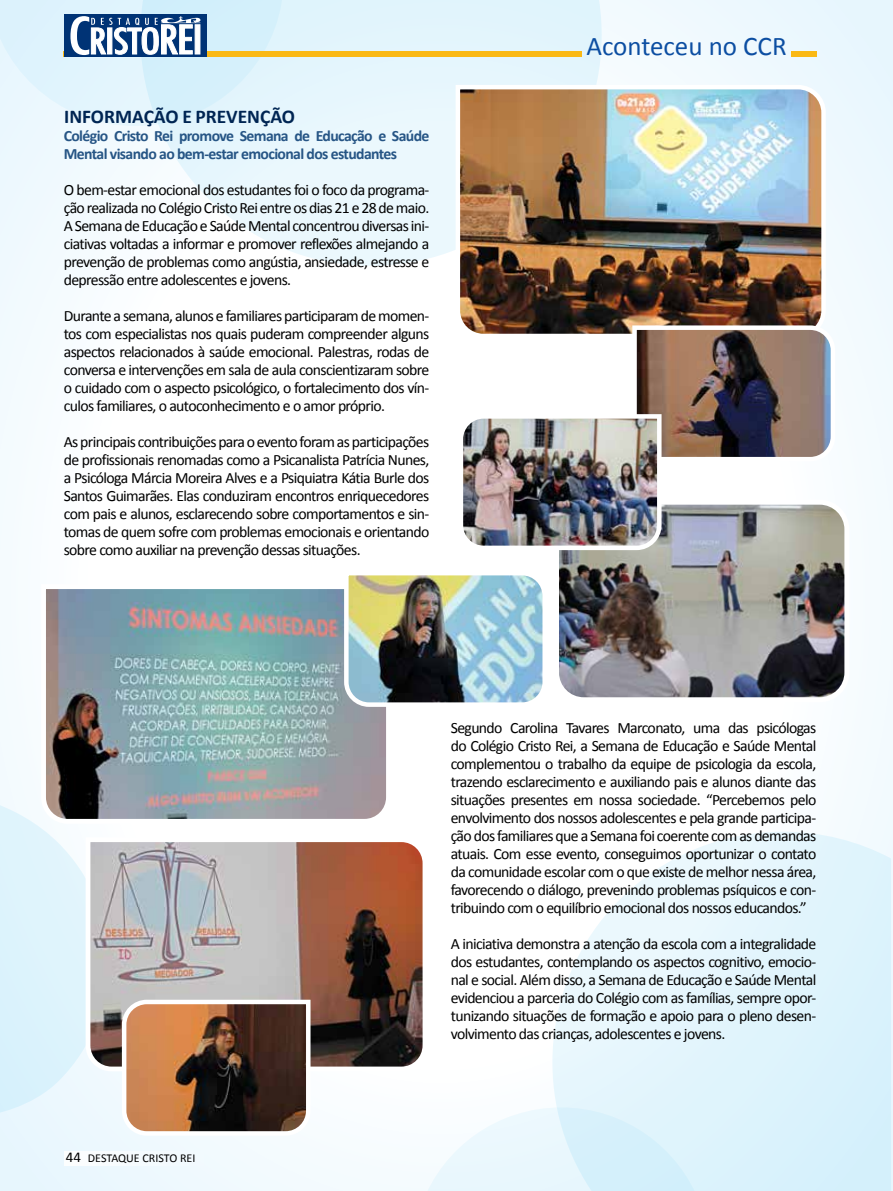
<style>
.page{position:relative;width:893px;height:1191px;background:#fff}
.page>*{position:absolute;margin:0;border:0;box-sizing:border-box;transform-origin:0 0}
.t1{font:27px "Calibri";color:#0c4ea2}
.t2{font:700 19.5px "Calibri";color:#002553}
.t3{font:15.75px/18px "Calibri";letter-spacing:-.04em;color:#000;text-align:justify}
.t4{font:700 15.75px/18px "Calibri";letter-spacing:-.04em;color:#265585}
.t5{font:12px "Calibri";color:#000}
.s1{font-size:15px}
</style>
<div class="page">
<div style="left:0;top:0;width:893px;height:1191px;background:linear-gradient(to bottom,#f2fafe,#fff)"></div>
<svg style="left:140px;top:0;width:462px;height:266px;fill:#eaf8fd"></svg>
<svg style="left:552px;top:831px;width:339px;height:360px;background:#e4f5fc"></svg>
<svg style="left:422px;top:1107px;width:278px;height:84px"></svg>
<img style="left:453px;top:83px;width:375px;height:257px">
<img style="left:551px;top:497px;width:301px;height:207px">
<img style="left:39px;top:582px;width:354px;height:244px">
<svg style="left:313px;top:835px;width:117px;height:238px;background:#805544"></svg>
<img style="left:456px;top:323px;width:381px;height:229px">
<img style="left:342px;top:568px;width:207px;height:141px">
<svg style="left:0;top:800px;width:313px;height:338px;background:#b8b4b1"></svg>
<div style="left:64px;top:1151px;width:164px;height:14px;background:#f5fbfe"></div>
<div style="left:64px;top:51px;width:518px;height:6px;background:#fab915"></div>
<div style="left:791px;top:51px;width:25px;height:6px;background:#fab915"></div>
<svg style="left:0;top:0;width:284px;height:126px;background:#c9dfeb"></svg>
<p class="t2" style="left:64px;top:104px;width:232px">INFORMAÇÃO E PREVENÇÃO</p>
<p class="t4" style="left:64px;top:126px;width:367px">Colégio Cristo Rei promove Semana de Educação e Saúde<br>Mental visando ao bem-estar emocional dos estudantes</p>
<p class="t3" style="left:64px;top:180px;width:367px">O bem-estar emocional dos estudantes foi o foco da programa&shy;ção realizada no Colégio Cristo Rei entre os dias 21 e 28 de maio.<br>A Semana de Educação e Saúde Mental concentrou diversas ini&shy;ciativas voltadas a informar e promover reflexões almejando a prevenção de problemas como angústia, ansiedade, estresse e depressão entre adolescentes e jovens.</p>
<p class="t3" style="left:64px;top:306px;width:367px">Durante a semana, alunos e familiares participaram de momen&shy;tos com especialistas nos quais puderam compreender alguns aspectos relacionados à saúde emocional. Palestras, rodas de conversa e intervenções em sala de aula conscientizaram sobre o cuidado com o aspecto psicológico, o fortalecimento dos vín&shy;culos familiares, o autoconhecimento e o amor próprio.</p>
<p class="t3" style="left:64px;top:432px;width:367px">As principais contribuições para o evento foram as participações de profissionais renomadas como a Psicanalista Patrícia Nunes, a Psicóloga Márcia Moreira Alves e a Psiquiatra Kátia Burle dos Santos Guimarães. Elas conduziram encontros enriquecedores com pais e alunos, esclarecendo sobre comportamentos e sin&shy;tomas de quem sofre com problemas emocionais e orientando sobre como auxiliar na prevenção dessas situações.</p>
<h1 class="t1" style="left:586px;top:29px;width:202px">Aconteceu no CCR</h1>
<p class="t5" style="left:66px;top:1150px;width:131px"><span class="s1">44</span> DESTAQUE CRISTO REI</p>
<p class="t3" style="left:451px;top:718px;width:367px">Segundo Carolina Tavares Marconato, uma das psicólogas do Colégio Cristo Rei, a Semana de Educação e Saúde Mental complementou o trabalho da equipe de psicologia da escola, trazendo esclarecimento e auxiliando pais e alunos diante das situações presentes em nossa sociedade. “Percebemos pelo envolvimento dos nossos adolescentes e pela grande participa&shy;ção dos familiares que a Semana foi coerente com as demandas atuais. Com esse evento, conseguimos oportunizar o contato da comunidade escolar com o que existe de melhor nessa área, favorecendo o diálogo, prevenindo problemas psíquicos e con&shy;tribuindo com o equilíbrio emocional dos nossos educandos.”</p>
<p class="t3" style="left:451px;top:934px;width:367px">A iniciativa demonstra a atenção da escola com a integralidade dos estudantes, contemplando os aspectos cognitivo, emocio&shy;nal e social. Além disso, a Semana de Educação e Saúde Mental evidenciou a parceria do Colégio com as famílias, sempre opor&shy;tunizando situações de formação e apoio para o pleno desen&shy;volvimento das crianças, adolescentes e jovens.</p>
</div>
